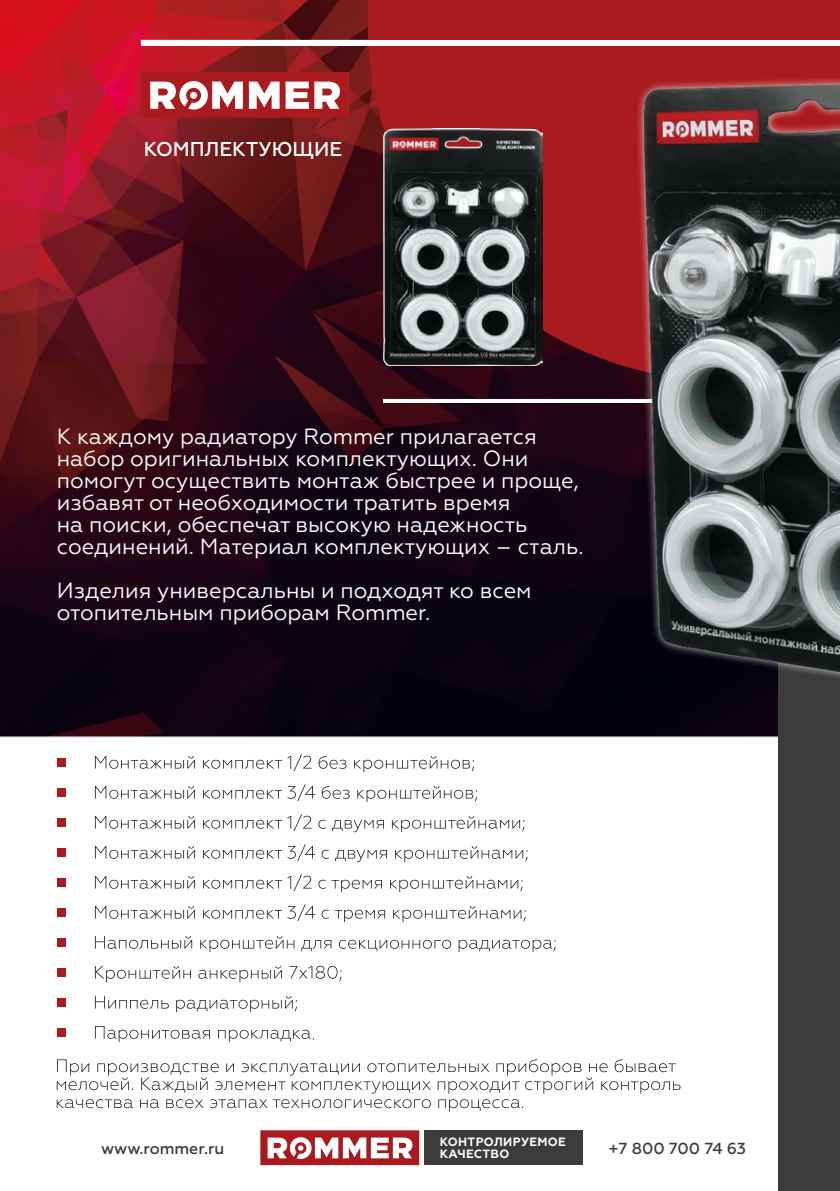
<style>
.page{position:relative;width:840px;height:1191px;background:#fff}
.page>*{position:absolute;margin:0;border:0;box-sizing:border-box;transform-origin:0 0}
.t1{font:22px/22px "Geometria";color:#fff}
.t2{font:500 20px "Geometria";color:#fff}
.t3{font:500 16px "Geometria";color:#3c3c3b}
.t4{font:700 12px "Geometria";letter-spacing:.03em;color:#fff}
</style>
<div class="page">
<img style="left:0;top:0;width:777px;height:1166px">
<div style="left:777px;top:346px;width:62px;height:845px;background:#3c3c3b"></div>
<svg style="left:141px;top:72px;width:208px;height:46px"></svg>
<svg style="left:260px;top:1130px;width:159px;height:35px"></svg>
<div style="left:424px;top:1130px;width:159px;height:35px;background:#3c3c3b"></div>
<svg style="left:367px;top:0;width:472px;height:381px;background:#9a1a1e"></svg>
<hr style="left:383px;top:399px;width:456px;height:3px;background:#fff">
<div style="left:141px;top:40px;width:698px;height:5px;background:#fff"></div>
<svg style="left:57px;top:1059px;width:623px;height:52px"></svg>
<img style="left:384px;top:129px;width:157px;height:237px">
<img style="left:635px;top:72px;width:204px;height:629px">
<div style="left:57px;top:757px;width:9px;height:9px;background:#a91b1e"></div>
<div style="left:57px;top:787px;width:9px;height:9px;background:#a91b1e"></div>
<div style="left:57px;top:818px;width:9px;height:9px;background:#a91b1e"></div>
<div style="left:57px;top:848px;width:9px;height:9px;background:#a91b1e"></div>
<div style="left:57px;top:968px;width:9px;height:9px;background:#a91b1e"></div>
<div style="left:57px;top:998px;width:9px;height:9px;background:#a91b1e"></div>
<div style="left:57px;top:1028px;width:9px;height:9px;background:#a91b1e"></div>
<div style="left:57px;top:938px;width:9px;height:9px;background:#a91b1e"></div>
<div style="left:57px;top:908px;width:9px;height:9px;background:#a91b1e"></div>
<div style="left:57px;top:878px;width:9px;height:9px;background:#a91b1e"></div>
<svg style="left:95px;top:754px;width:461px;height:288px"></svg>
<p class="t2" style="left:144px;top:137px;width:200px">КОМПЛЕКТУЮЩИЕ</p>
<p class="t1" style="left:57px;top:425px;width:528px">К каждому радиатору Rommer прилагается набор оригинальных комплектующих. Они помогут осуществить монтаж быстрее и проще, избавят от необходимости тратить время<br>на поиски, обеспечат высокую надежность соединений. Материал комплектующих – сталь.</p>
<p class="t1" style="left:57px;top:579px;width:476px">Изделия универсальны и подходят ко всем отопительным приборам Rommer.</p>
<p class="t4" style="left:439px;top:1135px;width:128px">КОНТРОЛИРУЕМОЕ</p>
<p class="t3" style="left:101px;top:1139px;width:125px">www.rommer.ru</p>
<p class="t4" style="left:439px;top:1147px;width:71px">КАЧЕСТВО</p>
<p class="t3" style="left:608px;top:1139px;width:139px">+7 800 700 74 63</p>
</div>
